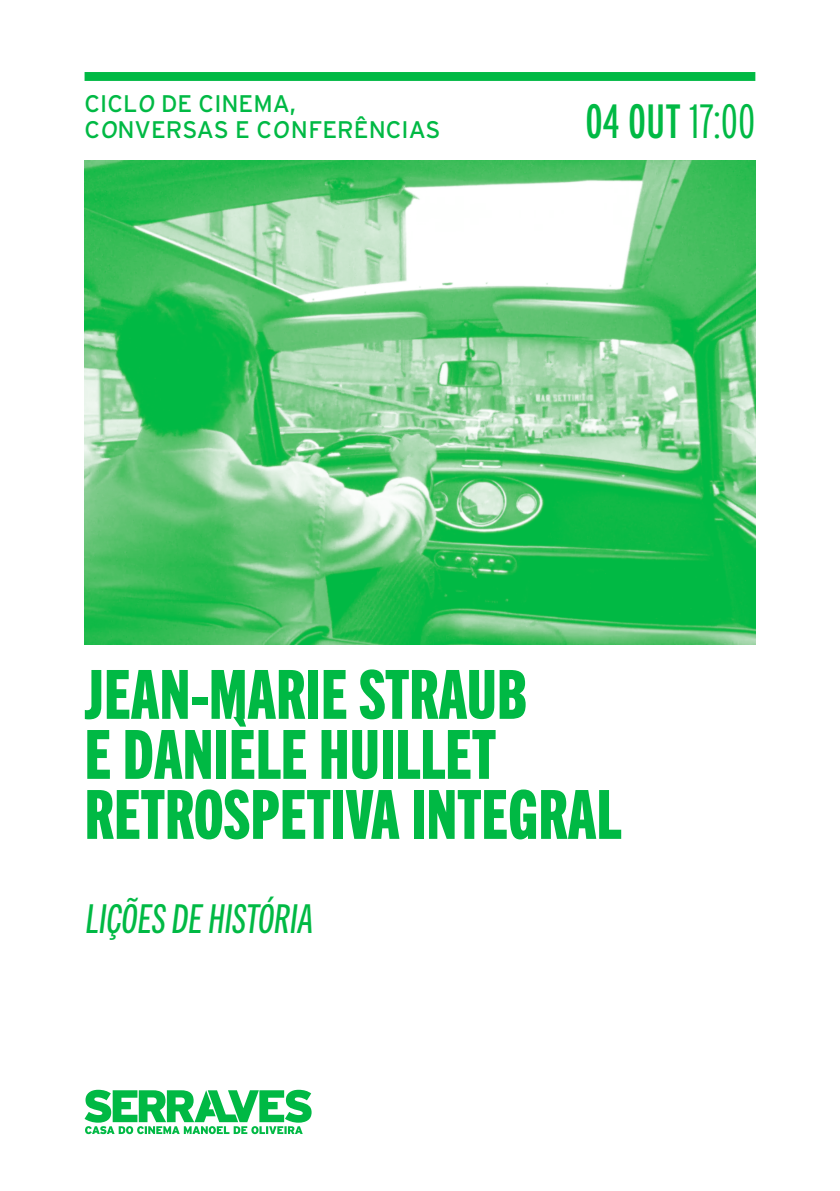
<style>
.page{position:relative;width:840px;height:1191px;background:#fff}
.page>*{position:absolute;margin:0;border:0;box-sizing:border-box;transform-origin:0 0}
.t1{font:68px/60px "Trade Gothic Next LT Pro Hv Cm";color:#00b944}
.t2{font:48px "Interstate Compressed";color:#00b944}
.t3{font:40px "Trade Gothic Next LT Pro Cm";color:#00b944}
.t4{font:24px/26px "Interstate";color:#00b944}
.s1{font-weight:300}
</style>
<div class="page">
<svg style="left:84px;top:1089px;width:227px;height:45px"></svg>
<div style="left:84px;top:72px;width:671px;height:9px;background:#00b944"></div>
<img style="left:84px;top:160px;width:671px;height:484px">
<p class="t4" style="left:84px;top:90px;width:357px">CICLO DE CINEMA,<br>CONVERSAS E CONFERÊNCIAS</p>
<p class="t2" style="left:585px;top:94px;width:171px">04 OUT <span class="s1">17:00</span></p>
<p class="t1" style="left:84px;top:660px;width:538px">JEAN-MARIE STRAUB<br>E DANIÈLE HUILLET<br>RETROSPETIVA INTEGRAL</p>
<p class="t3" style="left:84px;top:891px;width:235px">LIÇÕES DE HISTÓRIA</p>
</div>
